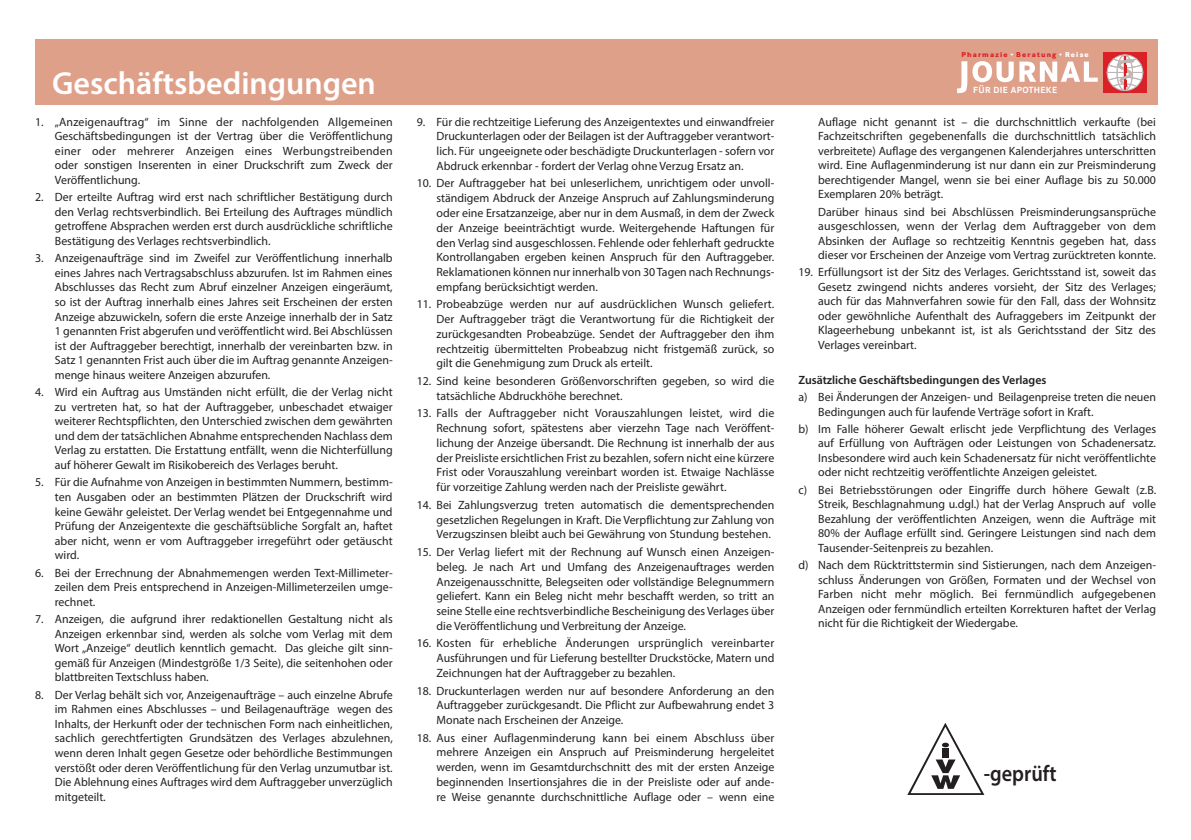
<style>
.page{position:relative;width:1191px;height:840px;background:#fff}
.page>*{position:absolute;margin:0;border:0;box-sizing:border-box;transform-origin:0 0}
.t1{font:600 32px "Myriad Pro";color:#fff}
.t2{font:600 22.4px "Myriad Pro";color:#231f20;scale:.9 1}
.t3{font:12px/14.6px "Myriad Pro";color:#231f20;text-align:justify}
.t4{font:600 12px "Myriad Pro";color:#231f20}
.t5{font:700 9.2px "Corporate S";letter-spacing:.04em;color:#fff}
.t6{font:800 7.4px "Corporate S";letter-spacing:.16em;color:#da2128}
.s1{font-weight:700;color:#fff}
.s2{color:#fff}
</style>
<div class="page">
<div style="left:35px;top:39px;width:1123px;height:66px;background:#dfa08a"></div>
<div style="left:1103px;top:52px;width:44px;height:41px;background:#da2128"></div>
<svg style="left:1106px;top:54px;width:37px;height:37px"></svg>
<svg style="left:957px;top:61px;width:140px;height:32px"></svg>
<svg style="left:908px;top:723px;width:76px;height:71px"></svg>
<h1 class="t1" style="left:52px;top:62px;width:325px">Geschäftsbedingungen</h1>
<p class="t3" style="left:55px;top:114px;width:339px;text-indent:-20px">1. „Anzeigenauftrag“ im Sinne der nachfolgenden Allgemeinen Geschäftsbedingungen ist der Vertrag über die Veröffentlichung einer oder mehrerer Anzeigen eines Werbungstreibenden oder sonstigen Inserenten in einer Druckschrift zum Zweck der Veröffentlichung.</p>
<p class="t3" style="left:55px;top:190px;width:339px;text-indent:-20px">2. Der erteilte Auftrag wird erst nach schriftlicher Bestätigung durch den Verlag rechtsverbindlich. Bei Erteilung des Auftrages mündlich getroffene Absprachen werden erst durch ausdrückliche schriftliche Bestätigung des Verlages rechtsverbindlich.</p>
<p class="t3" style="left:55px;top:251px;width:339px;text-indent:-20px">3. Anzeigenaufträge sind im Zweifel zur Veröffentlichung innerhalb eines Jahres nach Vertragsabschluss abzurufen. Ist im Rahmen eines Abschlusses das Recht zum Abruf einzelner Anzeigen eingeräumt, so ist der Auftrag innerhalb eines Jahres seit Erscheinen der ersten Anzeige abzuwickeln, sofern die erste Anzeige innerhalb der in Satz 1 genannten Frist abgerufen und veröffentlicht wird. Bei Abschlüssen ist der Auftraggeber berechtigt, innerhalb der vereinbarten bzw. in Satz 1 genannten Frist auch über die im Auftrag genannte Anzeigen&shy;menge hinaus weitere Anzeigen abzurufen.</p>
<p class="t3" style="left:55px;top:384px;width:339px;text-indent:-20px">4. Wird ein Auftrag aus Umständen nicht erfüllt, die der Verlag nicht zu vertreten hat, so hat der Auftraggeber, unbeschadet etwaiger weiterer Rechtspflichten, den Unterschied zwischen dem gewährten und dem der tatsächlichen Abnahme entsprechenden Nachlass dem Verlag zu erstatten. Die Erstattung entfällt, wenn die Nichterfüllung auf höherer Gewalt im Risikobereich des Verlages beruht.</p>
<p class="t3" style="left:55px;top:474px;width:339px;text-indent:-20px">5. Für die Aufnahme von Anzeigen in bestimmten Nummern, bestimm&shy;ten Ausgaben oder an bestimmten Plätzen der Druckschrift wird keine Gewähr geleistet. Der Verlag wendet bei Entgegennahme und Prüfung der Anzeigentexte die geschäftsübliche Sorgfalt an, haftet aber nicht, wenn er vom Auftraggeber irregeführt oder getäuscht wird.</p>
<p class="t3" style="left:55px;top:564px;width:339px;text-indent:-20px">6. Bei der Errechnung der Abnahmemengen werden Text-Millimeter&shy;zeilen dem Preis entsprechend in Anzeigen-Millimeterzeilen umge&shy;rechnet.</p>
<p class="t3" style="left:55px;top:611px;width:339px;text-indent:-20px">7. Anzeigen, die aufgrund ihrer redaktionellen Gestaltung nicht als Anzeigen erkennbar sind, werden als solche vom Verlag mit dem Wort „Anzeige“ deutlich kenntlich gemacht. Das gleiche gilt sinn&shy;gemäß für Anzeigen (Mindestgröße 1/3 Seite), die seitenhohen oder blattbreiten Textschluss haben.</p>
<p class="t3" style="left:55px;top:686px;width:339px;text-indent:-20px">8. Der Verlag behält sich vor, Anzeigenaufträge – auch einzelne Abrufe im Rahmen eines Abschlusses – und Beilagenaufträge wegen des Inhalts, der Herkunft oder der technischen Form nach einheitlichen, sachlich gerechtfertigten Grundsätzen des Verlages abzulehnen, wenn deren Inhalt gegen Gesetze oder behördliche Bestimmungen verstößt oder deren Veröffentlichung für den Verlag unzumutbar ist.<br>Die Ablehnung eines Auftrages wird dem Auftraggeber unverzüglich mitgeteilt.</p>
<p class="t3" style="left:436px;top:114px;width:339px;text-indent:-20px">9. Für die rechtzeitige Lieferung des Anzeigentextes und einwandfreier Druckunterlagen oder der Beilagen ist der Auftraggeber verantwort&shy;lich. Für ungeeignete oder beschädigte Druckunterlagen - sofern vor Abdruck erkennbar - fordert der Verlag ohne Verzug Ersatz an.</p>
<p class="t3" style="left:436px;top:176px;width:339px;text-indent:-20px">10. Der Auftraggeber hat bei unleserlichem, unrichtigem oder unvoll&shy;ständigem Abdruck der Anzeige Anspruch auf Zahlungsminderung oder eine Ersatzanzeige, aber nur in dem Ausmaß, in dem der Zweck der Anzeige beeinträchtigt wurde. Weitergehende Haftungen für den Verlag sind ausgeschlossen. Fehlende oder fehlerhaft gedruckte Kontrollangaben ergeben keinen Anspruch für den Auftraggeber.<br>Reklamationen können nur innerhalb von 30 Tagen nach Rechnungs&shy;empfang berücksichtigt werden.</p>
<p class="t3" style="left:436px;top:296px;width:339px;text-indent:-20px">11. Probeabzüge werden nur auf ausdrücklichen Wunsch geliefert.<br>Der Auftraggeber trägt die Verantwortung für die Richtigkeit der zurückgesandten Probeabzüge. Sendet der Auftraggeber den ihm rechtzeitig übermittelten Probeabzug nicht fristgemäß zurück, so gilt die Genehmigung zum Druck als erteilt.</p>
<p class="t3" style="left:436px;top:373px;width:339px;text-indent:-20px">12. Sind keine besonderen Größenvorschriften gegeben, so wird die tatsächliche Abdruckhöhe berechnet.</p>
<p class="t3" style="left:436px;top:405px;width:339px;text-indent:-20px">13. Falls der Auftraggeber nicht Vorauszahlungen leistet, wird die Rechnung sofort, spätestens aber vierzehn Tage nach Veröffent&shy;lichung der Anzeige übersandt. Die Rechnung ist innerhalb der aus der Preisliste ersichtlichen Frist zu bezahlen, sofern nicht eine kürzere Frist oder Vorauszahlung vereinbart worden ist. Etwaige Nachlässe für vorzeitige Zahlung werden nach der Preisliste gewährt.</p>
<p class="t3" style="left:436px;top:497px;width:339px;text-indent:-20px">14. Bei Zahlungsverzug treten automatisch die dementsprechenden gesetzlichen Regelungen in Kraft. Die Verpflichtung zur Zahlung von Verzugszinsen bleibt auch bei Gewährung von Stundung bestehen.</p>
<p class="t3" style="left:436px;top:544px;width:339px;text-indent:-20px">15. Der Verlag liefert mit der Rechnung auf Wunsch einen Anzeigen&shy;beleg. Je nach Art und Umfang des Anzeigenauftrages werden Anzeigenausschnitte, Belegseiten oder vollständige Belegnummern geliefert. Kann ein Beleg nicht mehr beschafft werden, so tritt an seine Stelle eine rechtsverbindliche Bescheinigung des Verlages über die Veröffentlichung und Verbreitung der Anzeige.</p>
<p class="t3" style="left:436px;top:635px;width:339px;text-indent:-20px">16. Kosten für erhebliche Änderungen ursprünglich vereinbarter Ausführungen und für Lieferung bestellter Druckstöcke, Matern und Zeichnungen hat der Auftraggeber zu bezahlen.</p>
<p class="t3" style="left:436px;top:682px;width:339px;text-indent:-20px">18. Druckunterlagen werden nur auf besondere Anforderung an den Auftraggeber zurückgesandt. Die Pflicht zur Aufbewahrung endet 3<br>Monate nach Erscheinen der Anzeige.</p>
<p class="t3" style="left:436px;top:729px;width:339px;text-indent:-20px">18. Aus einer Auflagenminderung kann bei einem Abschluss über mehrere Anzeigen ein Anspruch auf Preisminderung hergeleitet werden, wenn im Gesamtdurchschnitt des mit der ersten Anzeige beginnenden Insertionsjahres die in der Preisliste oder auf ande&shy;re Weise genannte durchschnittliche Auflage oder – wenn eine</p>
<p class="t6" style="left:961px;top:50px;width:129px">Pharmazie<span class="s1">•</span>Beratung<span class="s1">•</span><span class="s2">Reise</span></p>
<p class="t5" style="left:973px;top:85px;width:85px">FÜR DIE APOTHEKE</p>
<p class="t3" style="left:818px;top:114px;width:339px">Auflage nicht genannt ist – die durchschnittlich verkaufte (bei Fachzeitschriften gegebenenfalls die durchschnittlich tatsächlich verbreitete) Auflage des vergangenen Kalenderjahres unterschritten wird. Eine Auflagenminderung ist nur dann ein zur Preisminderung berechtigender Mangel, wenn sie bei einer Auflage bis zu 50.000<br>Exemplaren 20% beträgt.</p>
<p class="t3" style="left:818px;top:204px;width:339px">Darüber hinaus sind bei Abschlüssen Preisminderungsansprüche ausgeschlossen, wenn der Verlag dem Auftraggeber von dem Absinken der Auflage so rechtzeitig Kenntnis gegeben hat, dass dieser vor Erscheinen der Anzeige vom Vertrag zurücktreten konnte.</p>
<p class="t3" style="left:818px;top:265px;width:339px;text-indent:-20px">19. Erfüllungsort ist der Sitz des Verlages. Gerichtsstand ist, soweit das Gesetz zwingend nichts anderes vorsieht, der Sitz des Verlages; auch für das Mahnverfahren sowie für den Fall, dass der Wohnsitz oder gewöhnliche Aufenthalt des Aufraggebers im Zeitpunkt der Klageerhebung unbekannt ist, ist als Gerichtsstand der Sitz des Verlages vereinbart.</p>
<p class="t4" style="left:798px;top:372px;width:250px">Zusätzliche Geschäftsbedingungen des Verlages</p>
<p class="t3" style="left:818px;top:389px;width:339px;text-indent:-20px">a) Bei Änderungen der Anzeigen- und Beilagenpreise treten die neuen<br>Bedingungen auch für laufende Verträge sofort in Kraft.</p>
<p class="t3" style="left:818px;top:421px;width:339px;text-indent:-20px">b) Im Falle höherer Gewalt erlischt jede Verpflichtung des Verlages auf Erfüllung von Aufträgen oder Leistungen von Schadenersatz.<br>Insbesondere wird auch kein Schadenersatz für nicht veröffentlichte oder nicht rechtzeitig veröffentlichte Anzeigen geleistet.</p>
<p class="t3" style="left:818px;top:482px;width:339px;text-indent:-20px">c) Bei Betriebsstörungen oder Eingriffe durch höhere Gewalt (z.B.<br>Streik, Beschlagnahmung u.dgl.) hat der Verlag Anspruch auf volle Bezahlung der veröffentlichten Anzeigen, wenn die Aufträge mit 80% der Auflage erfüllt sind. Geringere Leistungen sind nach dem Tausender-Seitenpreis zu bezahlen.</p>
<p class="t3" style="left:818px;top:557px;width:339px;text-indent:-20px">d) Nach dem Rücktrittstermin sind Sistierungen, nach dem Anzeigen&shy;schluss Änderungen von Größen, Formaten und der Wechsel von Farben nicht mehr möglich. Bei fernmündlich aufgegebenen Anzeigen oder fernmündlich erteilten Korrekturen haftet der Verlag nicht für die Richtigkeit der Wiedergabe.</p>
<h2 class="t2" style="left:983px;top:758px;width:83px">-geprüft</h2>
</div>
